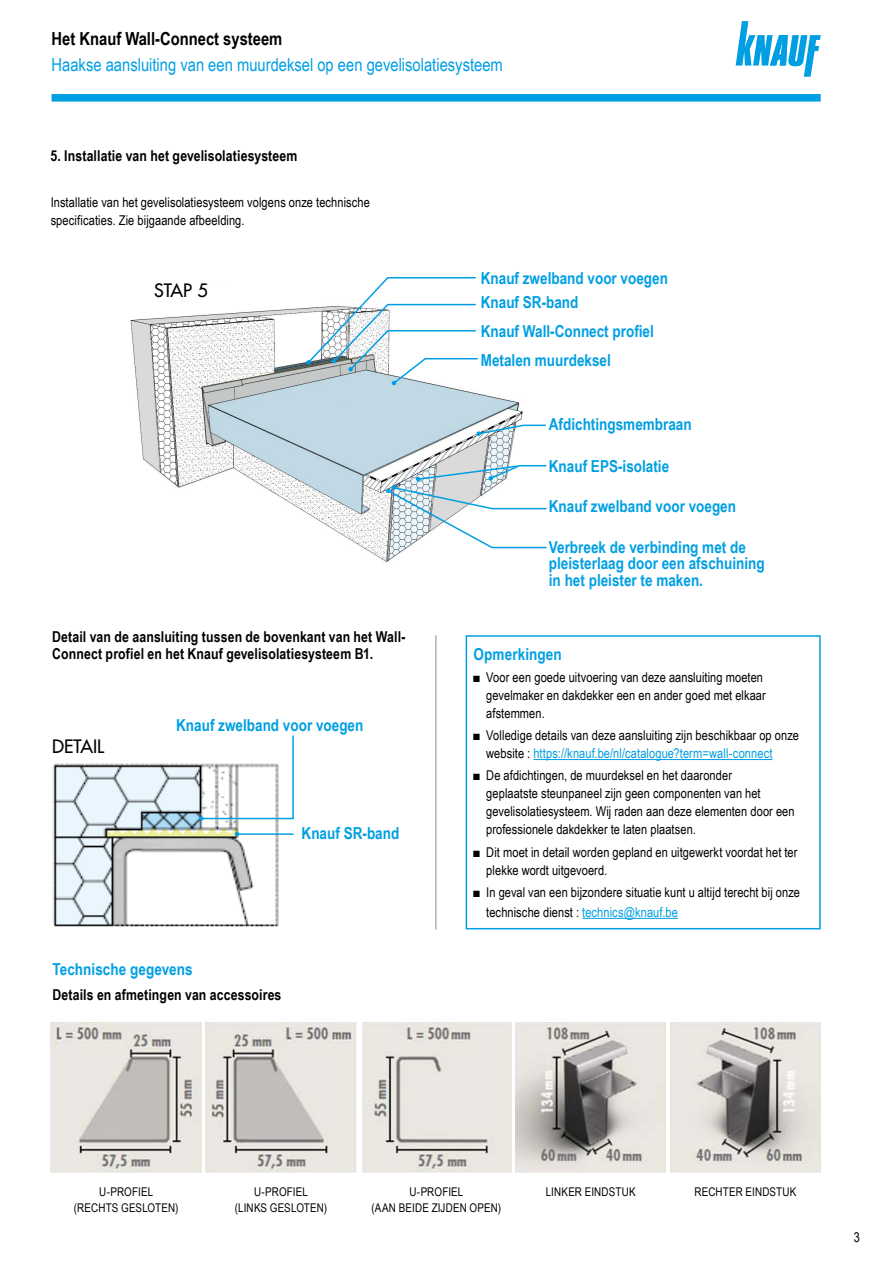
<style>
.page{position:relative;width:893px;height:1263px;background:#fff}
.page>*{position:absolute;margin:0;border:0;box-sizing:border-box;transform-origin:0 0}
.t1{font:18px "Arial Narrow";color:#009fe3}
.t2{font:700 18px "Arial Narrow";color:#000}
.t3{font:500 18px "Futura Std";color:#000}
.Ue3_Beschreibung_11{font:700 16.5px/16.5px "Arial Narrow";color:#009fe3}
.Ue4_Beschreibung_10{font:700 15px/16.5px "Arial Narrow";letter-spacing:.01em;color:#000}
._05_Text_8_12_nar_re{font:13.5px/18px "Arial Narrow";letter-spacing:.005em;color:#000}
._05_Text_8_12_nar_re-2{font:12px "Arial Narrow";letter-spacing:.01em;color:#000}
.s1{color:#009fe3}
</style>
<div class="page">
<div style="left:52px;top:94px;width:769px;height:8px;background:#009fe3"></div>
<svg style="left:736px;top:21px;width:85px;height:56px"></svg>
<hr style="left:435px;top:635px;width:1px;height:294px;background:#93999c">
<hr style="left:533px;top:759px;width:239px;height:1px;background:#009fe3">
<hr style="left:582px;top:918px;width:96px;height:1px;background:#009fe3">
<div style="left:466px;top:635px;width:355px;height:294px;border:2px solid #009fe3"></div>
<img style="left:51px;top:1023px;width:150px;height:149px">
<img style="left:206px;top:1023px;width:150px;height:149px">
<img style="left:515px;top:1023px;width:151px;height:149px">
<img style="left:670px;top:1023px;width:151px;height:149px">
<img style="left:362px;top:1023px;width:150px;height:149px">
<img style="left:130px;top:308px;width:393px;height:254px">
<svg style="left:476px;top:424px;width:70px;height:12px"></svg>
<svg style="left:386px;top:464px;width:161px;height:85px"></svg>
<svg style="left:306px;top:277px;width:173px;height:108px"></svg>
<img style="left:52px;top:763px;width:242px;height:164px">
<svg style="left:199px;top:735px;width:95px;height:86px"></svg>
<hr style="left:237px;top:833px;width:56px;height:2px;background:#009fe3">
<svg style="left:235px;top:832px;width:4px;height:4px"></svg>
<p class="t2" style="left:52px;top:25px;width:232px">Het Knauf Wall-Connect systeem</p>
<p class="t1" style="left:52px;top:51px;width:453px">Haakse aansluiting van een muurdeksel op een gevelisolatiesysteem</p>
<p class="Ue4_Beschreibung_10" style="left:50px;top:147px;width:249px">5. Installatie van het gevelisolatiesysteem</p>
<p class="_05_Text_8_12_nar_re" style="left:51px;top:193px;width:321px">Installatie van het gevelisolatiesysteem volgens onze technische specificaties. Zie bijgaande afbeelding.</p>
<p class="t3" style="left:154px;top:279px;width:55px">STAP 5</p>
<p class="Ue4_Beschreibung_10" style="left:52px;top:628px;width:355px">Detail van de aansluiting tussen de bovenkant van het Wall-<br>Connect profiel en het Knauf gevelisolatiesysteem B1.</p>
<p class="t3" style="left:52px;top:735px;width:53px">DETAIL</p>
<p class="Ue3_Beschreibung_11" style="left:176px;top:716px;width:189px">Knauf zwelband voor voegen</p>
<p class="Ue3_Beschreibung_11" style="left:302px;top:824px;width:99px">Knauf SR-band</p>
<p class="Ue3_Beschreibung_11" style="left:52px;top:960px;width:142px">Technische gegevens</p>
<p class="Ue4_Beschreibung_10" style="left:52px;top:985px;width:231px">Details en afmetingen van accessoires</p>
<p class="Ue3_Beschreibung_11" style="left:481px;top:269px;width:189px">Knauf zwelband voor voegen</p>
<p class="Ue3_Beschreibung_11" style="left:481px;top:293px;width:99px">Knauf SR-band</p>
<p class="Ue3_Beschreibung_11" style="left:481px;top:322px;width:175px">Knauf Wall-Connect profiel</p>
<p class="Ue3_Beschreibung_11" style="left:481px;top:351px;width:132px">Metalen muurdeksel</p>
<p class="Ue3_Beschreibung_11" style="left:549px;top:415px;width:144px">Afdichtingsmembraan</p>
<p class="Ue3_Beschreibung_11" style="left:549px;top:457px;width:122px">Knauf EPS-isolatie</p>
<p class="Ue3_Beschreibung_11" style="left:549px;top:497px;width:189px">Knauf zwelband voor voegen</p>
<p class="Ue3_Beschreibung_11" style="left:549px;top:538px;width:217px">Verbreek de verbinding met de pleisterlaag door een afschuining in het pleister te maken.</p>
<p class="Ue3_Beschreibung_11" style="left:473px;top:645px;width:90px">Opmerkingen</p>
<p class="_05_Text_8_12_nar_re" style="left:486px;top:668px;width:281px;text-indent:-13px">■ Voor een goede uitvoering van deze aansluiting moeten gevelmaker en dakdekker een en ander goed met elkaar afstemmen.</p>
<p class="_05_Text_8_12_nar_re" style="left:486px;top:726px;width:314px;text-indent:-13px">■ Volledige details van deze aansluiting zijn beschikbaar op onze website : <span class="s1">https://knauf.be/nl/catalogue?term=wall-connect</span></p>
<p class="_05_Text_8_12_nar_re" style="left:486px;top:766px;width:310px;text-indent:-13px">■ De afdichtingen, de muurdeksel en het daaronder<br>geplaatste steunpaneel zijn geen componenten van het gevelisolatiesysteem. Wij raden aan deze elementen door een professionele dakdekker te laten plaatsen.</p>
<p class="_05_Text_8_12_nar_re" style="left:486px;top:842px;width:313px;text-indent:-13px">■ Dit moet in detail worden gepland en uitgewerkt voordat het ter plekke wordt uitgevoerd.</p>
<p class="_05_Text_8_12_nar_re" style="left:486px;top:882px;width:315px;line-height:20px;text-indent:-13px">■ In geval van een bijzondere situatie kunt u altijd terecht bij onze technische dienst : <span class="s1">technics@knauf.be</span></p>
<p class="_05_Text_8_12_nar_re-2" style="left:99px;top:1183px;width:55px">U-PROFIEL</p>
<p class="_05_Text_8_12_nar_re-2" style="left:74px;top:1199px;width:106px">(RECHTS GESLOTEN)</p>
<p class="_05_Text_8_12_nar_re-2" style="left:254px;top:1183px;width:55px">U-PROFIEL</p>
<p class="_05_Text_8_12_nar_re-2" style="left:235px;top:1199px;width:94px">(LINKS GESLOTEN)</p>
<p class="_05_Text_8_12_nar_re-2" style="left:409px;top:1183px;width:55px">U-PROFIEL</p>
<p class="_05_Text_8_12_nar_re-2" style="left:372px;top:1199px;width:131px">(AAN BEIDE ZIJDEN OPEN)</p>
<p class="_05_Text_8_12_nar_re-2" style="left:546px;top:1183px;width:91px">LINKER EINDSTUK</p>
<p class="_05_Text_8_12_nar_re-2" style="left:694px;top:1183px;width:103px">RECHTER EINDSTUK</p>
<p class="_05_Text_8_12_nar_re" style="left:854px;top:1228px;width:8px">3</p>
</div>
